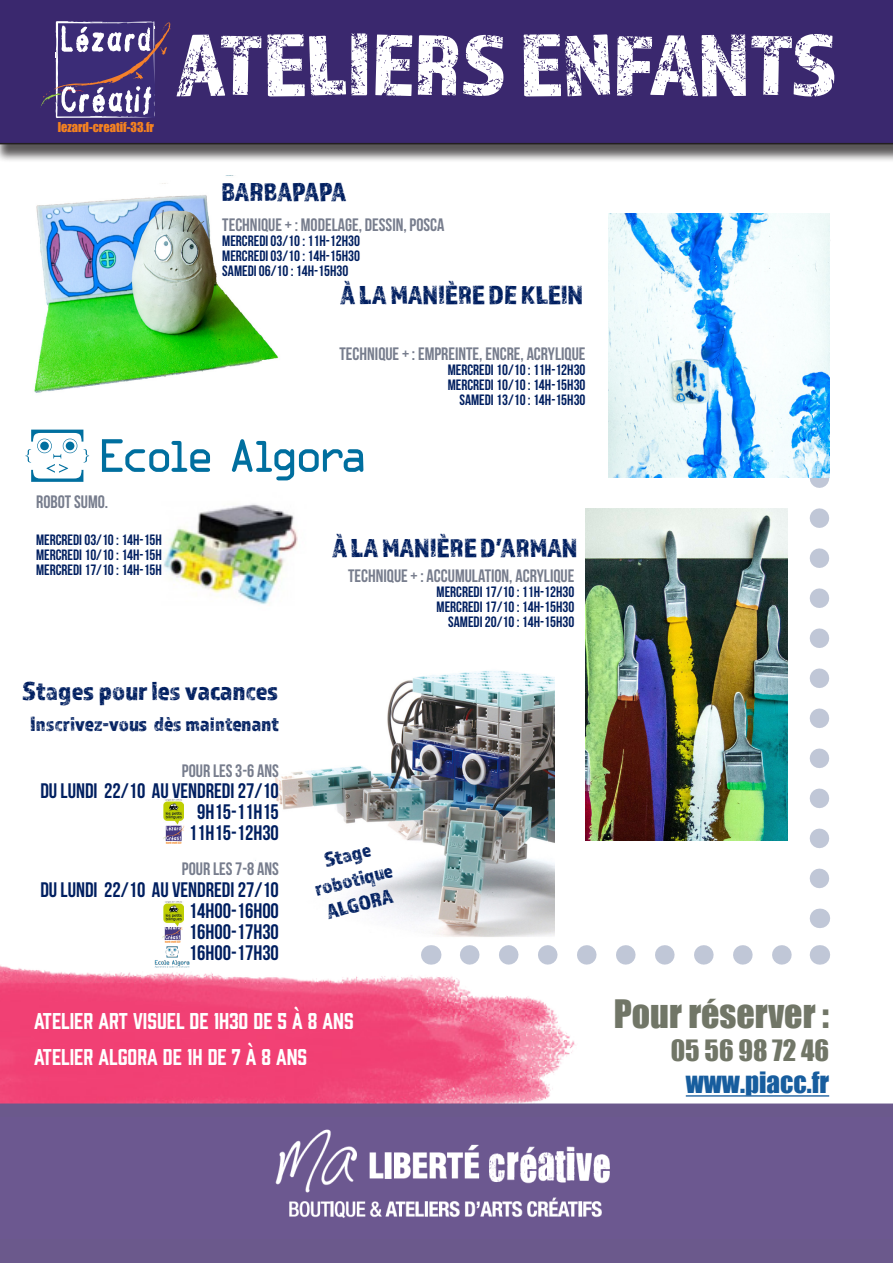
<style>
.page{position:relative;width:893px;height:1263px;background:#fff}
.page>*{position:absolute;margin:0;border:0;box-sizing:border-box;transform-origin:0 0}
.t1{font:90px "Almaq Rough";color:#fff}
.t2{font:36px "Impact";color:#717667}
.t3{font:27px "Almaq Rough";color:#001f60}
.t4{font:27px "Impact";color:#175d9e}
.t5{font:27px "Impact";color:#717667}
.t6{font:21px "Bebas Neue";color:#001f60}
.t7{font:21px "Prohibition";color:#fff}
.t8{font:21px/25.2px "Almaq Rough";color:#001f60;text-align:center}
.t9{font:18px "Bebas Neue";color:#777d8d}
.t10{font:15px "Bebas Neue";color:#001f60}
.t11{font:12.45px "Impact";color:#f58220}
</style>
<div class="page">
<img style="left:0;top:965px;width:576px;height:138px">
<div style="left:0;top:1103px;width:893px;height:160px;background:#6b598c"></div>
<div style="left:0;top:0;width:893px;height:163px;background:#231f20;opacity:.75"></div>
<div style="left:0;top:0;width:893px;height:144px;background:#3a286e"></div>
<svg style="left:40px;top:21px;width:131px;height:98px;background:#625289"></svg>
<svg style="left:810px;top:477px;width:19px;height:401px"></svg>
<svg style="left:819px;top:908px;width:1px;height:20px"></svg>
<hr style="left:686px;top:1095px;width:143px;height:1px;background:#175d9e">
<svg style="left:470px;top:945px;width:322px;height:20px"></svg>
<svg style="left:431px;top:945px;width:1px;height:20px"></svg>
<svg style="left:819px;top:945px;width:1px;height:20px"></svg>
<img style="left:0;top:1117px;width:893px;height:121px">
<img style="left:163px;top:504px;width:135px;height:101px">
<img style="left:165px;top:670px;width:390px;height:267px">
<img style="left:609px;top:213px;width:220px;height:264px">
<img style="left:585px;top:508px;width:202px;height:332px">
<img style="left:34px;top:175px;width:245px;height:218px">
<svg style="left:26px;top:430px;width:63px;height:52px"></svg>
<svg style="left:102px;top:439px;width:108px;height:33px"></svg>
<svg style="left:232px;top:439px;width:131px;height:41px"></svg>
<img style="left:163px;top:822px;width:23px;height:25px">
<img style="left:163px;top:800px;width:20px;height:25px">
<img style="left:162px;top:921px;width:23px;height:19px">
<img style="left:163px;top:901px;width:20px;height:25px">
<img style="left:155px;top:940px;width:35px;height:35px">
<p class="t11" style="left:58px;top:118px;width:98px">lezard-creatif-33.fr</p>
<p class="t1" style="left:177px;top:11px;width:662px">ATELIERS ENFANTS</p>
<p class="t3" style="left:221px;top:175px;width:126px">BARBAPAPA</p>
<p class="t9" style="left:222px;top:215px;width:224px">TECHNIQUE + : MODELAGE, DESSIN, POSCA</p>
<p class="t10" style="left:222px;top:233px;width:139px">MERCREDI 03/10 : 11H-12H30</p>
<p class="t10" style="left:222px;top:248px;width:139px">MERCREDI 03/10 : 14H-15H30</p>
<p class="t10" style="left:222px;top:263px;width:128px">SAMEDI 06/10 : 14H-15H30</p>
<p class="t3" style="left:341px;top:279px;width:244px">À LA MANIÈRE DE KLEIN</p>
<p class="t9" style="left:340px;top:344px;width:247px">TECHNIQUE + : EMPREINTE, ENCRE, ACRYLIQUE</p>
<p class="t10" style="left:448px;top:361px;width:139px">MERCREDI 10/10 : 11H-12H30</p>
<p class="t10" style="left:448px;top:376px;width:139px">MERCREDI 10/10 : 14H-15H30</p>
<p class="t10" style="left:459px;top:391px;width:128px">SAMEDI 13/10 : 14H-15H30</p>
<p class="t9" style="left:36px;top:492px;width:73px">ROBOT SUMO.</p>
<p class="t10" style="left:36px;top:531px;width:127px">MERCREDI 03/10 : 14H-15H</p>
<p class="t10" style="left:36px;top:546px;width:127px">MERCREDI 10/10 : 14H-15H</p>
<p class="t10" style="left:36px;top:561px;width:127px">MERCREDI 17/10 : 14H-15H</p>
<p class="t3" style="left:332px;top:532px;width:246px">À LA MANIÈRE D’ARMAN</p>
<p class="t9" style="left:348px;top:566px;width:228px">TECHNIQUE + : ACCUMULATION, ACRYLIQUE</p>
<p class="t10" style="left:437px;top:583px;width:139px">MERCREDI 17/10 : 11H-12H30</p>
<p class="t10" style="left:437px;top:598px;width:139px">MERCREDI 17/10 : 14H-15H30</p>
<p class="t10" style="left:448px;top:613px;width:128px">SAMEDI 20/10 : 14H-15H30</p>
<p class="t3" style="left:22px;top:674px;width:258px">Stages pour les vacances</p>
<p class="t8" style="left:30px;top:710px;width:250px">Inscrivez-vous dès maintenant</p>
<p class="t9" style="left:182px;top:760px;width:99px">POUR LES 3-6 ANS</p>
<p class="t6" style="left:40px;top:780px;width:240px">DU LUNDI 22/10 AU VENDREDI 27/10</p>
<p class="t6" style="left:197px;top:801px;width:83px">9H15-11H15</p>
<p class="t6" style="left:189px;top:822px;width:92px">11H15-12H30</p>
<p class="t9" style="left:182px;top:859px;width:99px">POUR LES 7-8 ANS</p>
<p class="t6" style="left:40px;top:878px;width:240px">DU LUNDI 22/10 AU VENDREDI 27/10</p>
<p class="t6" style="left:189px;top:899px;width:92px">14H00-16H00</p>
<p class="t6" style="left:189px;top:920px;width:92px">16H00-17H30</p>
<p class="t6" style="left:189px;top:941px;width:92px">16H00-17H30</p>
<p class="t8" style="left:306px;top:852px;width:81px;rotate:-14deg">Stage robotique<br>ALGORA</p>
<p class="t7" style="left:34px;top:1006px;width:321px">ATELIER ART VISUEL DE 1H30 DE 5 À 8 ANS</p>
<p class="t7" style="left:34px;top:1042px;width:275px">ATELIER ALGORA DE 1H DE 7 À 8 ANS</p>
<h2 class="t2" style="left:614px;top:986px;width:217px">Pour réserver :</h2>
<h3 class="t5" style="left:671px;top:1029px;width:160px">05 56 98 72 46</h3>
<h3 class="t4" style="left:686px;top:1062px;width:145px">www.piacc.fr</h3>
</div>
